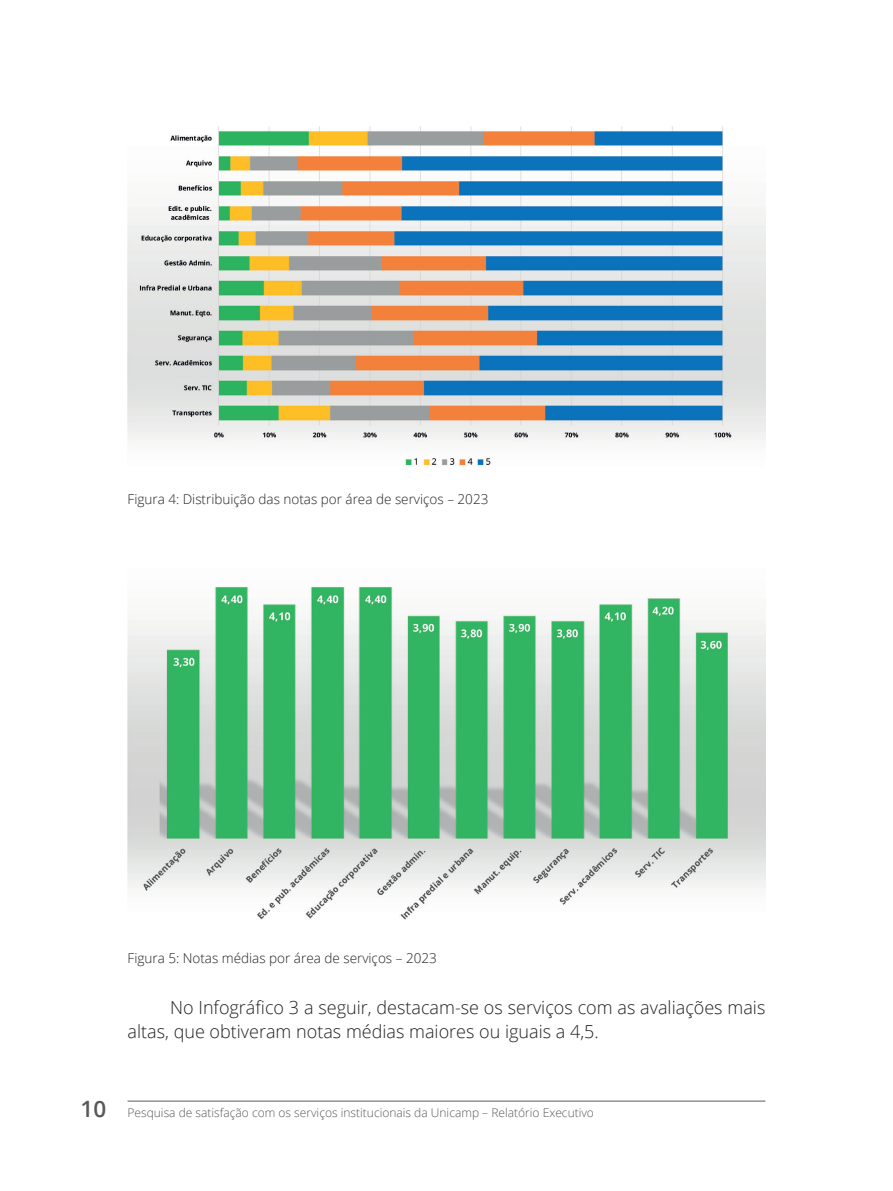
<style>
.page{position:relative;width:893px;height:1191px;background:#fff}
.page>*{position:absolute;margin:0;border:0;box-sizing:border-box;transform-origin:0 0}
.t1{font:300 18px/24px "Open Sans";color:#231f20}
.t2{font:300 13.5px "Open Sans";color:#231f20}
.t3{font:300 12px "Open Sans";color:#57585a}
.s1{font-weight:600;font-size:22.5px}
</style>
<div class="page">
<hr style="left:128px;top:1100px;width:637px;height:1px;background:#6c6d70">
<img style="left:128px;top:126px;width:637px;height:340px">
<img style="left:128px;top:586px;width:637px;height:334px">
<p class="t2" style="left:128px;top:490px;width:362px">Figura 4: Distribuição das notas por área de serviços – 2023</p>
<p class="t2" style="left:128px;top:949px;width:311px">Figura 5: Notas médias por área de serviços – 2023</p>
<p class="t1" style="left:128px;top:995px;width:639px;text-indent:43px">No Infográfico 3 a seguir, destacam-se os serviços com as avaliações mais altas, que obtiveram notas médias maiores ou iguais a 4,5.</p>
<p class="t3" style="left:81px;top:1104px;width:515px"><span class="s1">10</span> Pesquisa de satisfação com os serviços institucionais da Unicamp – Relatório Executivo</p>
</div>
